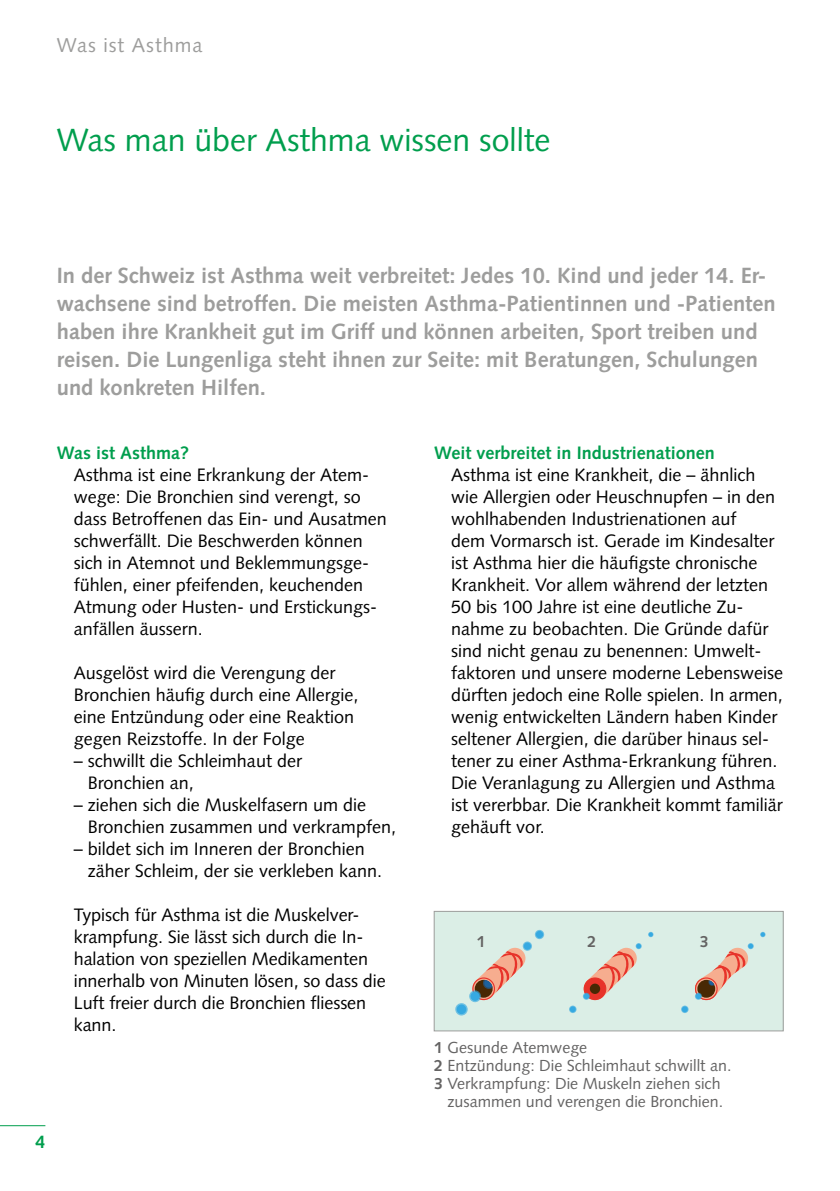
<style>
.page{position:relative;width:840px;height:1191px;background:#fff}
.page>*{position:absolute;margin:0;border:0;box-sizing:border-box;transform-origin:0 0}
.t1{font:32px "Syntax LT Std";color:#009e4d}
.t2{font:700 22px/28px "Syntax LT Std";color:#9d9d9c}
.t3{font:20px "Syntax LT Std";letter-spacing:.05em;color:#9d9d9c}
.t4{font:18px/22px "Syntax LT Std";color:#000}
.t5{font:700 18px "Syntax LT Std";color:#009e4d}
.t6{font:16px "Syntax LT Std";color:#646363}
.t7{font:700 16px "Syntax LT Std";color:#646363}
.s1{font-weight:700}
</style>
<div class="page">
<hr style="left:0;top:1125px;width:45px;height:1px;background:#009e4d">
<div style="left:434px;top:911px;width:348px;height:120px;background:#dbeee6"></div>
<svg style="left:534px;top:930px;width:10px;height:9px"></svg>
<div style="left:535px;top:930px;width:8px;height:8px;background:#36a9e1;border-radius:50%"></div>
<div style="left:523px;top:942px;width:8px;height:8px;background:#36a9e1;border-radius:50%"></div>
<svg style="left:469px;top:990px;width:11px;height:12px"></svg>
<svg style="left:470px;top:991px;width:9px;height:10px"></svg>
<svg style="left:455px;top:1003px;width:12px;height:12px"></svg>
<div style="left:456px;top:1004px;width:10px;height:10px;background:#36a9e1;border-radius:50%"></div>
<svg style="left:472px;top:947px;width:53px;height:53px"></svg>
<svg style="left:648px;top:931px;width:5px;height:6px"></svg>
<div style="left:582px;top:992px;width:7px;height:7px;background:#d5ebe5;border-radius:50%"></div>
<svg style="left:569px;top:1006px;width:6px;height:6px"></svg>
<svg style="left:583px;top:943px;width:58px;height:57px"></svg>
<svg style="left:760px;top:931px;width:5px;height:6px"></svg>
<svg style="left:681px;top:1006px;width:6px;height:6px"></svg>
<svg style="left:695px;top:943px;width:58px;height:57px"></svg>
<div style="left:433px;top:911px;width:350px;height:120px;border:1px solid #9d9d9c"></div>
<p class="t3" style="left:57px;top:33px;width:147px">Was ist Asthma</p>
<h1 class="t1" style="left:57px;top:121px;width:495px">Was man über Asthma wissen sollte</h1>
<p class="t2" style="left:57px;top:261px;width:720px">In der Schweiz ist Asthma weit verbreitet: Jedes 10. Kind und jeder 14. Er&shy;wachsene sind betroffen. Die meisten Asthma-Patientinnen und -Patienten haben ihre Krankheit gut im Griff und können arbeiten, Sport treiben und reisen. Die Lungenliga steht ihnen zur Seite: mit Beratungen, Schulungen und konkreten Hilfen.</p>
<p class="t5" style="left:57px;top:442px;width:134px">Was ist Asthma?</p>
<p class="t4" style="left:74px;top:464px;width:314px">Asthma ist eine Erkrankung der Atem&shy;wege: Die Bronchien sind verengt, so dass Betroffenen das Ein- und Ausatmen schwerfällt. Die Beschwerden können sich in Atemnot und Beklemmungsge&shy;fühlen, einer pfeifenden, keuchenden Atmung oder Husten- und Erstickungs&shy;anfällen äussern.</p>
<p class="t4" style="left:74px;top:662px;width:286px">Ausgelöst wird die Verengung der Bronchien häufig durch eine Allergie, eine Entzündung oder eine Reaktion gegen Reizstoffe. In der Folge</p>
<p class="t4" style="left:88px;top:750px;width:216px;text-indent:-14px">– schwillt die Schleimhaut der<br>Bronchien an,</p>
<p class="t4" style="left:88px;top:794px;width:309px;text-indent:-14px">– ziehen sich die Muskelfasern um die<br>Bronchien zusammen und verkrampfen,</p>
<p class="t4" style="left:88px;top:838px;width:296px;text-indent:-14px">– bildet sich im Inneren der Bronchien zäher Schleim, der sie verkleben kann.</p>
<p class="t4" style="left:74px;top:904px;width:313px">Typisch für Asthma ist die Muskelver&shy;krampfung. Sie lässt sich durch die In&shy;halation von speziellen Medikamenten innerhalb von Minuten lösen, so dass die Luft freier durch die Bronchien fliessen kann.</p>
<p class="t5" style="left:35px;top:1130px;width:12px">4</p>
<p class="t5" style="left:434px;top:442px;width:282px">Weit verbreitet in Industrienationen</p>
<p class="t4" style="left:451px;top:464px;width:333px">Asthma ist eine Krankheit, die – ähnlich wie Allergien oder Heuschnupfen – in den wohlhabenden Industrienationen auf<br>dem Vormarsch ist. Gerade im Kindesalter ist Asthma hier die häufigste chronische Krankheit. Vor allem während der letzten 50 bis 100 Jahre ist eine deutliche Zu&shy;nahme zu beobachten. Die Gründe dafür sind nicht genau zu benennen: Umwelt&shy;faktoren und unsere moderne Lebensweise dürften jedoch eine Rolle spielen. In armen, wenig entwickelten Ländern haben Kinder seltener Allergien, die darüber hinaus sel&shy;tener zu einer Asthma-Erkrankung führen.<br>Die Veranlagung zu Allergien und Asthma ist vererbbar. Die Krankheit kommt familiär gehäuft vor.</p>
<p class="t7" style="left:476px;top:931px;width:10px">1</p>
<p class="t7" style="left:587px;top:931px;width:10px">2</p>
<p class="t7" style="left:699px;top:931px;width:10px">3</p>
<p class="t6" style="left:434px;top:1037px;width:154px"><span class="s1">1</span> Gesunde Atemwege</p>
<p class="t6" style="left:434px;top:1055px;width:298px"><span class="s1">2</span> Entzündung: Die Schleimhaut schwillt an.</p>
<p class="t6" style="left:434px;top:1073px;width:288px"><span class="s1">3</span> Verkrampfung: Die Muskeln ziehen sich</p>
<p class="t6" style="left:447px;top:1091px;width:277px">zusammen und verengen die Bronchien.</p>
</div>
